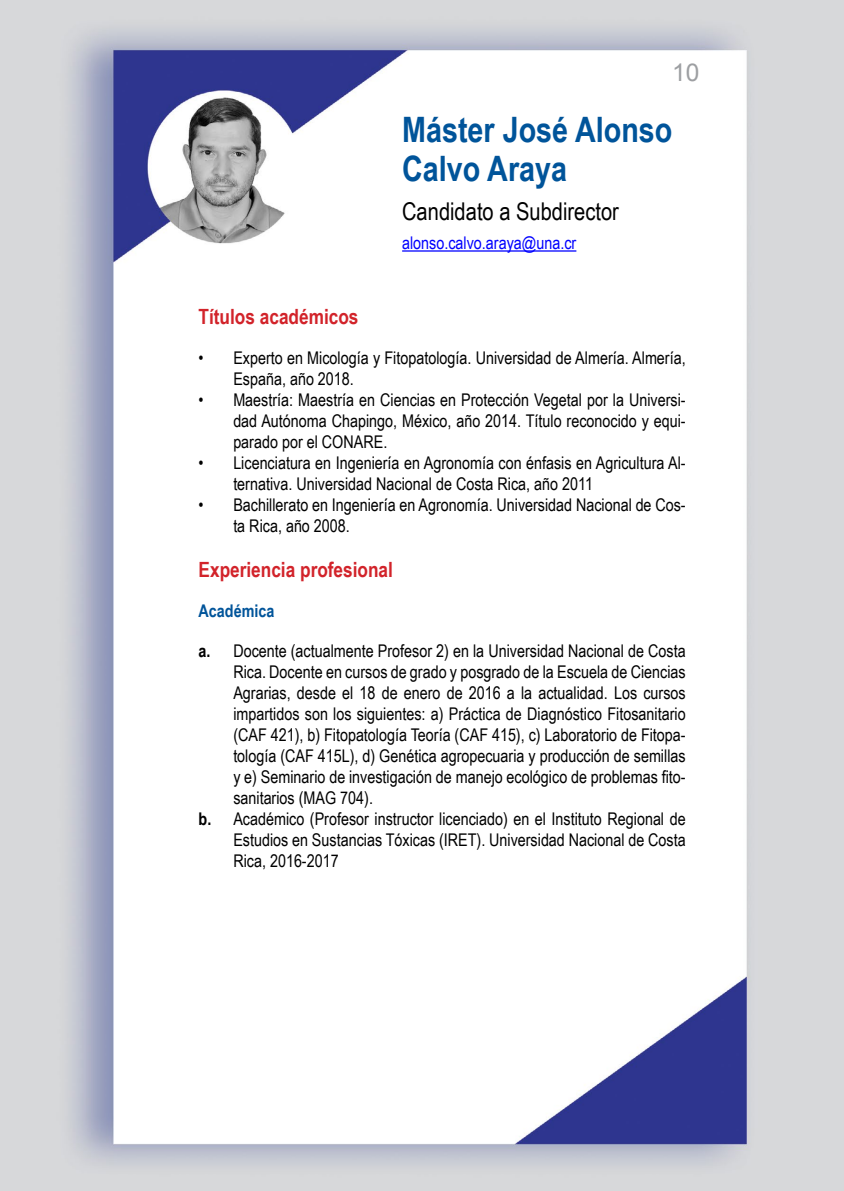
<style>
.page{position:relative;width:844px;height:1191px;background:#fff}
.page>*{position:absolute;margin:0;border:0;box-sizing:border-box;transform-origin:0 0}
.t1{font:700 35px/38.5px "Arial Narrow";color:#00549a}
.t2{font:24.5px "Arial Narrow";color:#000}
.t3{font:24.5px "Arial";color:#9d9fa2}
.t4{font:700 21px "Arial Narrow";color:#d2232a}
.t5{font:17.5px/21px "Arial Narrow";color:#000}
.t6{font:17.5px "Arial Narrow";color:#00f}
.t7{font:700 17.5px "Arial Narrow";color:#00549a}
.s1{font-weight:700}
</style>
<div class="page">
<img style="left:0;top:0;width:843px;height:1191px">
<hr style="left:402px;top:250px;width:174px;height:2px;background:#00f">
<h2 class="t3" style="left:672px;top:56px;width:29px">10</h2>
<h1 class="t1" style="left:402px;top:109px;width:272px">Máster José Alonso<br>Calvo Araya</h1>
<h2 class="t2" style="left:402px;top:193px;width:218px">Candidato a Subdirector</h2>
<p class="t6" style="left:402px;top:230px;width:176px">alonso.calvo.araya@una.cr</p>
<p class="t4" style="left:198px;top:301px;width:161px">Títulos académicos</p>
<p class="t5" style="left:233px;top:347px;width:454px;text-indent:-35px">• Experto en Micología y Fitopatología. Universidad de Almería. Almería,<br>España, año 2018.</p>
<p class="t5" style="left:233px;top:389px;width:454px;text-align:justify;text-indent:-35px">• Maestría: Maestría en Ciencias en Protección Vegetal por la Universi&shy;dad Autónoma Chapingo, México, año 2014. Título reconocido y equi&shy;parado por el CONARE.</p>
<p class="t5" style="left:233px;top:452px;width:454px;text-indent:-35px">• Licenciatura en Ingeniería en Agronomía con énfasis en Agricultura Al&shy;ternativa. Universidad Nacional de Costa Rica, año 2011</p>
<p class="t5" style="left:233px;top:494px;width:454px;text-indent:-35px">• Bachillerato en Ingeniería en Agronomía. Universidad Nacional de Cos&shy;ta Rica, año 2008.</p>
<p class="t4" style="left:198px;top:553px;width:196px">Experiencia profesional</p>
<p class="t7" style="left:198px;top:597px;width:77px">Académica</p>
<p class="t5" style="left:198px;top:640px;width:488px"><span class="s1">a.</span> Docente (actualmente Profesor 2) en la Universidad Nacional de Costa</p>
<p class="t5" style="left:233px;top:661px;width:454px">Rica. Docente en cursos de grado y posgrado de la Escuela de Ciencias</p>
<p class="t5" style="left:233px;top:682px;width:454px">Agrarias, desde el 18 de enero de 2016 a la actualidad. Los cursos</p>
<p class="t5" style="left:233px;top:703px;width:454px">impartidos son los siguientes: a) Práctica de Diagnóstico Fitosanitario</p>
<p class="t5" style="left:233px;top:724px;width:454px">(CAF 421), b) Fitopatología Teoría (CAF 415), c) Laboratorio de Fitopa-</p>
<p class="t5" style="left:233px;top:745px;width:454px">tología (CAF 415L), d) Genética agropecuaria y producción de semillas</p>
<p class="t5" style="left:233px;top:766px;width:454px">y e) Seminario de investigación de manejo ecológico de problemas fito-</p>
<p class="t5" style="left:233px;top:787px;width:141px">sanitarios (MAG 704).</p>
<p class="t5" style="left:198px;top:808px;width:488px"><span class="s1">b.</span> Académico (Profesor instructor licenciado) en el Instituto Regional de</p>
<p class="t5" style="left:233px;top:829px;width:454px">Estudios en Sustancias Tóxicas (IRET). Universidad Nacional de Costa</p>
<p class="t5" style="left:233px;top:850px;width:107px">Rica, 2016-2017</p>
</div>
